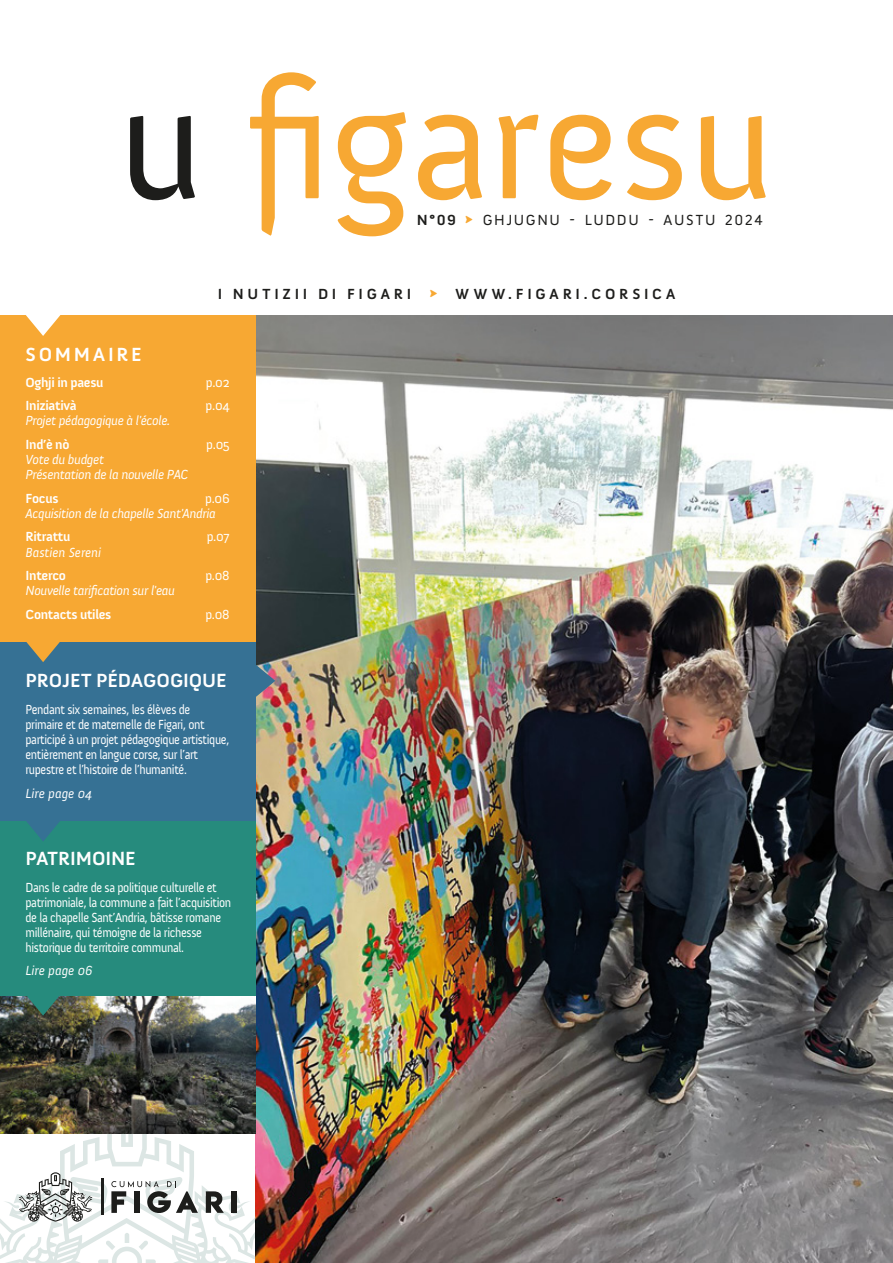
<style>
.page{position:relative;width:893px;height:1263px;background:#fff}
.page>*{position:absolute;margin:0;border:0;box-sizing:border-box;transform-origin:0 0}
.t1{font:165px "Anivers";color:#f7a833}
.t2{font:700 19.5px "Anivers";color:#fff}
.t3{font:700 19.5px "Anivers";letter-spacing:.14em;color:#fff}
.t4{font:700 15px "Anivers";letter-spacing:.25em;color:#1d1d1b}
.t5{font:15px "Anivers";letter-spacing:.105em;color:#1d1d1b}
.t6{font:13.5px/15px "Anivers";letter-spacing:-.03em;color:#fff;scale:.9 1}
.t7{font:italic 13.5px/15px "Anivers";letter-spacing:-.025em;color:#fff}
.t8{font:700 13.5px "Anivers";letter-spacing:-.025em;color:#fff}
.t9{font:italic 13.5px "Anivers";color:#fff}
.t10{font:13.5px "Anivers";letter-spacing:-.03em;color:#fff}
.s1{color:#1d1d1b}
.s2{font-weight:700}
.s3{color:#f7a833}
</style>
<div class="page">
<img style="left:255px;top:316px;width:638px;height:947px">
<div style="left:0;top:316px;width:255px;height:347px;background:#f7a833"></div>
<img style="left:0;top:996px;width:255px;height:115px">
<div style="left:0;top:821px;width:255px;height:175px;background:#268b7d"></div>
<div style="left:0;top:642px;width:255px;height:179px;background:#367194"></div>
<svg style="left:255px;top:663px;width:20px;height:35px"></svg>
<svg style="left:26px;top:315px;width:35px;height:21px"></svg>
<svg style="left:26px;top:642px;width:34px;height:20px"></svg>
<svg style="left:26px;top:996px;width:35px;height:19px"></svg>
<svg style="left:26px;top:821px;width:34px;height:20px"></svg>
<svg style="left:0;top:1111px;width:275px;height:152px"></svg>
<h1 class="t1" style="left:118px;top:53px;width:658px"><span class="s1">u</span> figaresu</h1>
<p class="t5" style="left:417px;top:212px;width:347px"><span class="s2">N°09</span> <span class="s3">◊</span> GHJUGNU - LUDDU - AUSTU 2024</p>
<p class="t4" style="left:218px;top:286px;width:459px">I NUTIZII DI FIGARI <span class="s3">◊</span> WWW.FIGARI.CORSICA</p>
<h2 class="t3" style="left:26px;top:343px;width:118px">SOMMAIRE</h2>
<p class="t8" style="left:26px;top:375px;width:79px">Oghji in paesu</p>
<p class="t10" style="left:206px;top:375px;width:25px">p.02</p>
<p class="t8" style="left:26px;top:398px;width:53px">Iniziativà</p>
<p class="t10" style="left:206px;top:398px;width:25px">p.04</p>
<p class="t7" style="left:26px;top:414px;width:146px">Projet pédagogique à l'école.</p>
<p class="t8" style="left:26px;top:437px;width:46px">Ind’è nò</p>
<p class="t10" style="left:206px;top:437px;width:25px">p.05</p>
<p class="t7" style="left:26px;top:452px;width:164px">Vote du budget<br>Présentation de la nouvelle PAC</p>
<p class="t8" style="left:26px;top:491px;width:34px">Focus</p>
<p class="t10" style="left:205px;top:491px;width:26px">p.06</p>
<p class="t7" style="left:26px;top:506px;width:192px">Acquisition de la chapelle Sant'Andria</p>
<p class="t8" style="left:26px;top:529px;width:46px">Ritrattu</p>
<p class="t10" style="left:207px;top:529px;width:24px">p.07</p>
<p class="t9" style="left:26px;top:545px;width:77px">Bastien Sereni</p>
<p class="t8" style="left:26px;top:568px;width:42px">Interco</p>
<p class="t10" style="left:205px;top:568px;width:26px">p.08</p>
<p class="t7" style="left:26px;top:583px;width:151px">Nouvelle tarification sur l'eau</p>
<p class="t8" style="left:26px;top:607px;width:87px">Contacts utiles</p>
<p class="t10" style="left:205px;top:607px;width:26px">p.08</p>
<h2 class="t2" style="left:26px;top:670px;width:203px">PROJET PÉDAGOGIQUE</h2>
<p class="t6" style="left:26px;top:702px;width:228px">Pendant six semaines, les élèves de primaire et de maternelle de Figari, ont participé à un projet pédagogique artistique, entièrement en langue corse, sur l’art rupestre et l’histoire de l’humanité.</p>
<p class="t9" style="left:26px;top:786px;width:68px">Lire page 04</p>
<h2 class="t2" style="left:26px;top:848px;width:112px">PATRIMOINE</h2>
<p class="t6" style="left:26px;top:880px;width:230px">Dans le cadre de sa politique culturelle et patrimoniale, la commune a fait l’acquisition de la chapelle Sant’Andria, bâtisse romane millénaire, qui témoigne de la richesse historique du territoire communal.</p>
<p class="t9" style="left:26px;top:963px;width:68px">Lire page 06</p>
</div>
